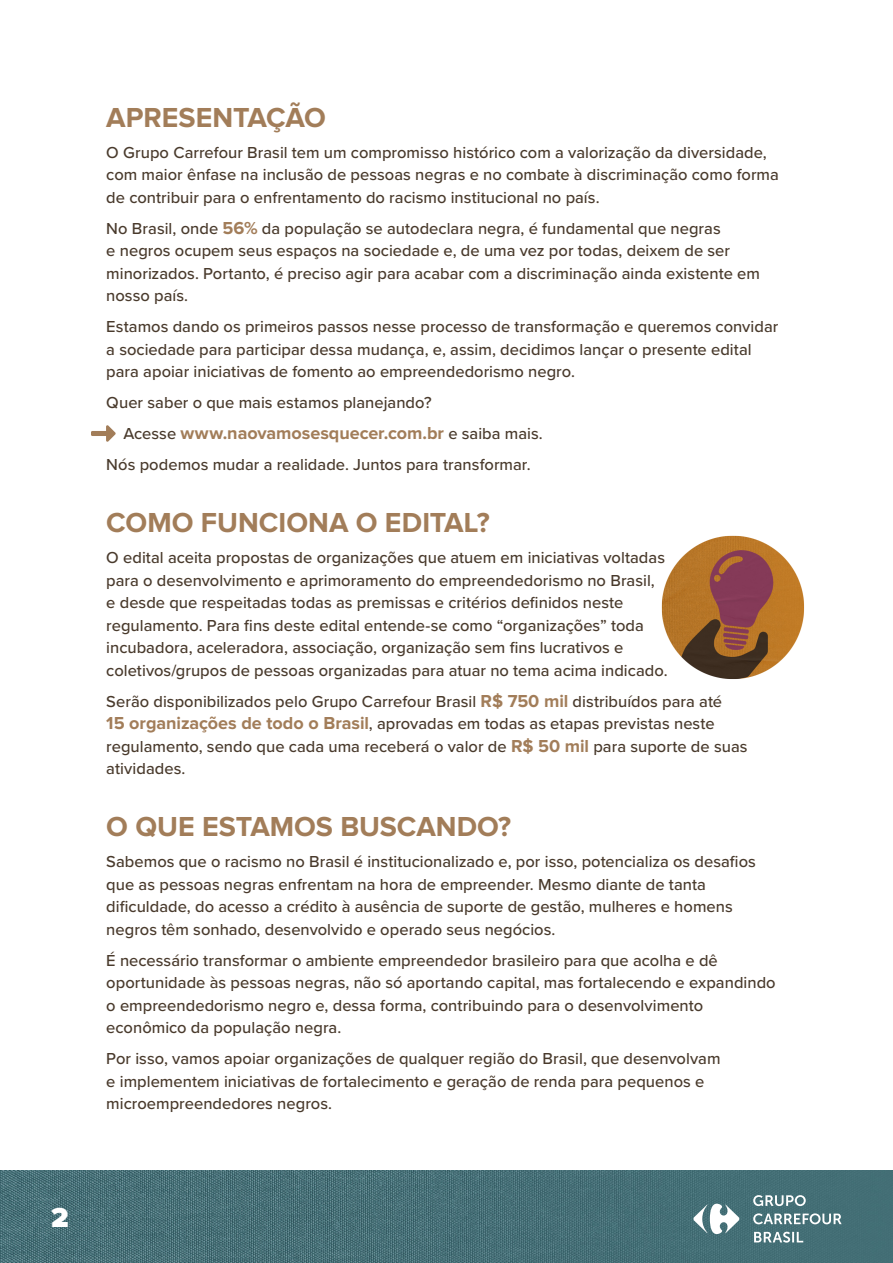
<style>
.page{position:relative;width:893px;height:1263px;background:#fff}
.page>*{position:absolute;margin:0;border:0;box-sizing:border-box;transform-origin:0 0}
.t1{font:700 28.5px "Proxima Nova";color:#a27d59}
.t2{font:900 28.5px "Proxima Nova";color:#fff}
.t3{font:700 18px "Proxima Nova";letter-spacing:-.005em;color:#a27d59}
.t4{font:500 16.5px/22.5px "Proxima Nova";color:#493a2c}
.s1{font-weight:700;font-size:18px;color:#a27d59}
.s2{font-weight:500;font-size:16.5px;color:#493a2c}
</style>
<div class="page">
<img style="left:0;top:1170px;width:893px;height:93px">
<svg style="left:754px;top:1232px;width:49px;height:10px"></svg>
<svg style="left:753px;top:1213px;width:89px;height:11px"></svg>
<svg style="left:753px;top:1195px;width:53px;height:11px"></svg>
<svg style="left:693px;top:1204px;width:46px;height:30px"></svg>
<svg style="left:91px;top:425px;width:25px;height:17px"></svg>
<img style="left:661px;top:536px;width:144px;height:143px">
<h1 class="t2" style="left:51px;top:1205px;width:19px">2</h1>
<p class="t1" style="left:106px;top:104px;width:221px">APRESENTAÇÃO</p>
<p class="t4" style="left:106px;top:140px;width:674px">O Grupo Carrefour Brasil tem um compromisso histórico com a valorização da diversidade, com maior ênfase na inclusão de pessoas negras e no combate à discriminação como forma de contribuir para o enfrentamento do racismo institucional no país.</p>
<p class="t4" style="left:106px;top:216px;width:655px">No Brasil, onde <span class="s1">56%</span> da população se autodeclara negra, é fundamental que negras<br>e negros ocupem seus espaços na sociedade e, de uma vez por todas, deixem de ser minorizados. Portanto, é preciso agir para acabar com a discriminação ainda existente em nosso país.</p>
<p class="t4" style="left:106px;top:315px;width:674px">Estamos dando os primeiros passos nesse processo de transformação e queremos convidar a sociedade para participar dessa mudança, e, assim, decidimos lançar o presente edital para apoiar iniciativas de fomento ao empreendedorismo negro.</p>
<p class="t4" style="left:106px;top:391px;width:327px">Quer saber o que mais estamos planejando?</p>
<p class="t3" style="left:123px;top:425px;width:421px"><span class="s2">Acesse</span> www.naovamosesquecer.com.br <span class="s2">e saiba mais.</span></p>
<p class="t4" style="left:106px;top:453px;width:426px">Nós podemos mudar a realidade. Juntos para transformar.</p>
<p class="t1" style="left:106px;top:510px;width:385px">COMO FUNCIONA O EDITAL?</p>
<p class="t4" style="left:106px;top:546px;width:563px">O edital aceita propostas de organizações que atuem em iniciativas voltadas para o desenvolvimento e aprimoramento do empreendedorismo no Brasil, e desde que respeitadas todas as premissas e critérios definidos neste regulamento. Para fins deste edital entende-se como “organizações” toda incubadora, aceleradora, associação, organização sem fins lucrativos e coletivos/grupos de pessoas organizadas para atuar no tema acima indicado.</p>
<p class="t4" style="left:106px;top:689px;width:643px">Serão disponibilizados pelo Grupo Carrefour Brasil <span class="s1">R$ 750 mil</span> distribuídos para até<br><span class="s1">15 organizações de todo o Brasil</span>, aprovadas em todas as etapas previstas neste regulamento, sendo que cada uma receberá o valor de <span class="s1">R$ 50 mil</span> para suporte de suas atividades.</p>
<p class="t1" style="left:106px;top:814px;width:406px">O QUE ESTAMOS BUSCANDO?</p>
<p class="t4" style="left:106px;top:850px;width:651px">Sabemos que o racismo no Brasil é institucionalizado e, por isso, potencializa os desafios que as pessoas negras enfrentam na hora de empreender. Mesmo diante de tanta dificuldade, do acesso a crédito à ausência de suporte de gestão, mulheres e homens negros têm sonhado, desenvolvido e operado seus negócios.</p>
<p class="t4" style="left:106px;top:948px;width:671px">É necessário transformar o ambiente empreendedor brasileiro para que acolha e dê oportunidade às pessoas negras, não só aportando capital, mas fortalecendo e expandindo o empreendedorismo negro e, dessa forma, contribuindo para o desenvolvimento econômico da população negra.</p>
<p class="t4" style="left:106px;top:1047px;width:616px">Por isso, vamos apoiar organizações de qualquer região do Brasil, que desenvolvam e implementem iniciativas de fortalecimento e geração de renda para pequenos e microempreendedores negros.</p>
</div>
